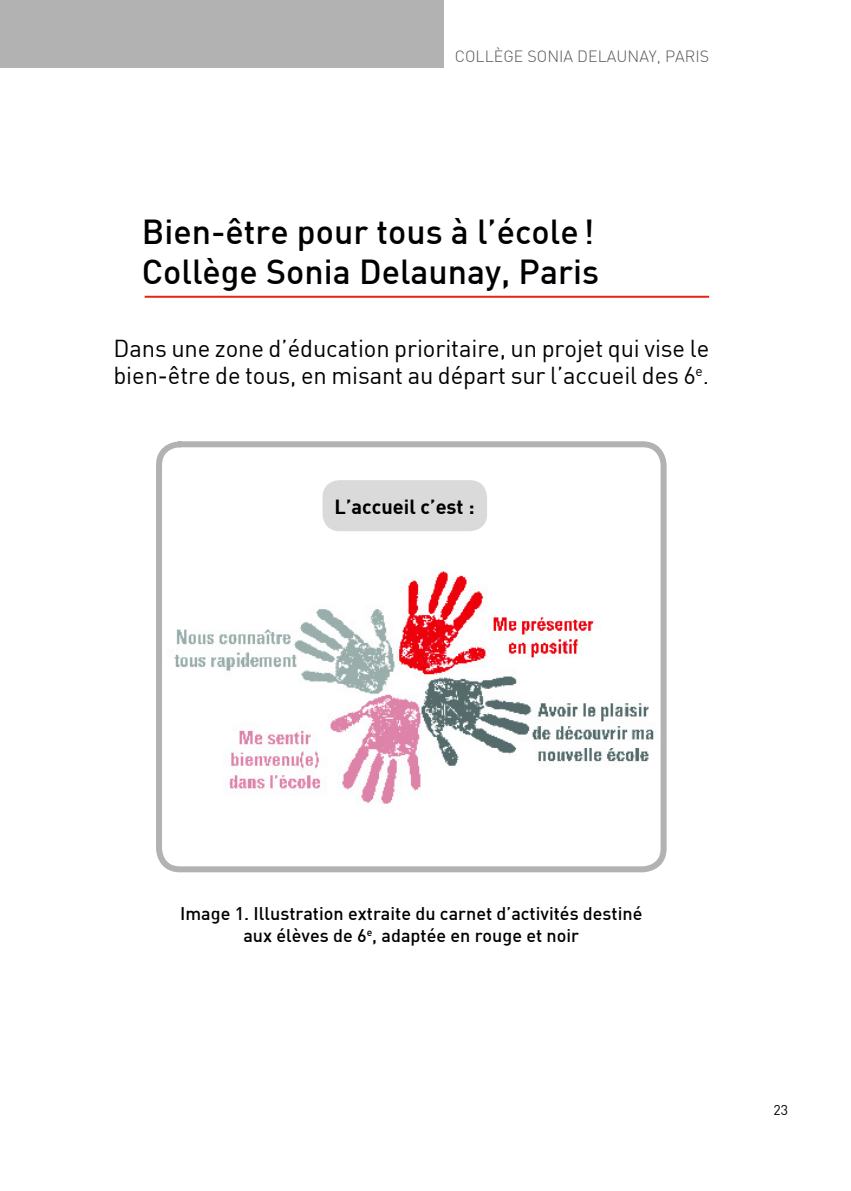
<style>
.page{position:relative;width:851px;height:1191px;background:#fff}
.page>*{position:absolute;margin:0;border:0;box-sizing:border-box;transform-origin:0 0}
.t1{font:500 34px/40.8px "DIN";color:#000}
.t2{font:24px/27px "DIN";letter-spacing:-.005em;color:#000}
.t3{font:700 20px "DIN";color:#000}
.t4{font:500 18px/21.6px "DIN";color:#000;text-align:center}
.t5{font:300 16px "DIN";color:#575756}
.t6{font:14px "DIN";color:#000}
</style>
<div class="page">
<div style="left:0;top:0;width:443px;height:68px;background:#b3b2b2"></div>
<hr style="left:145px;top:296px;width:564px;height:2px;background:#e42313">
<img style="left:163px;top:448px;width:503px;height:417px">
<div style="left:156px;top:441px;width:510px;height:431px;border:6px solid #b3b2b2;border-radius:21px"></div>
<div style="left:322px;top:480px;width:165px;height:51px;background:#dadada;border-radius:17px"></div>
<p class="t5" style="left:454px;top:47px;width:256px">COLLÈGE SONIA DELAUNAY, PARIS</p>
<h1 class="t1" style="left:142px;top:210px;width:458px">Bien-être pour tous à l’école!<br>Collège Sonia Delaunay, Paris</h1>
<p class="t2" style="left:113px;top:334px;width:597px">Dans une zone d’éducation prioritaire, un projet qui vise le bien-être de tous, en misant au départ sur l’accueil des 6<sup>e</sup>.</p>
<p class="t3" style="left:334px;top:494px;width:141px">L’accueil c’est :</p>
<p class="t4" style="left:180px;top:902px;width:464px">Image 1. Illustration extraite du carnet d’activités destiné aux élèves de 6<sup>e</sup>, adaptée en rouge et noir</p>
<p class="t6" style="left:773px;top:1101px;width:16px">23</p>
</div>
